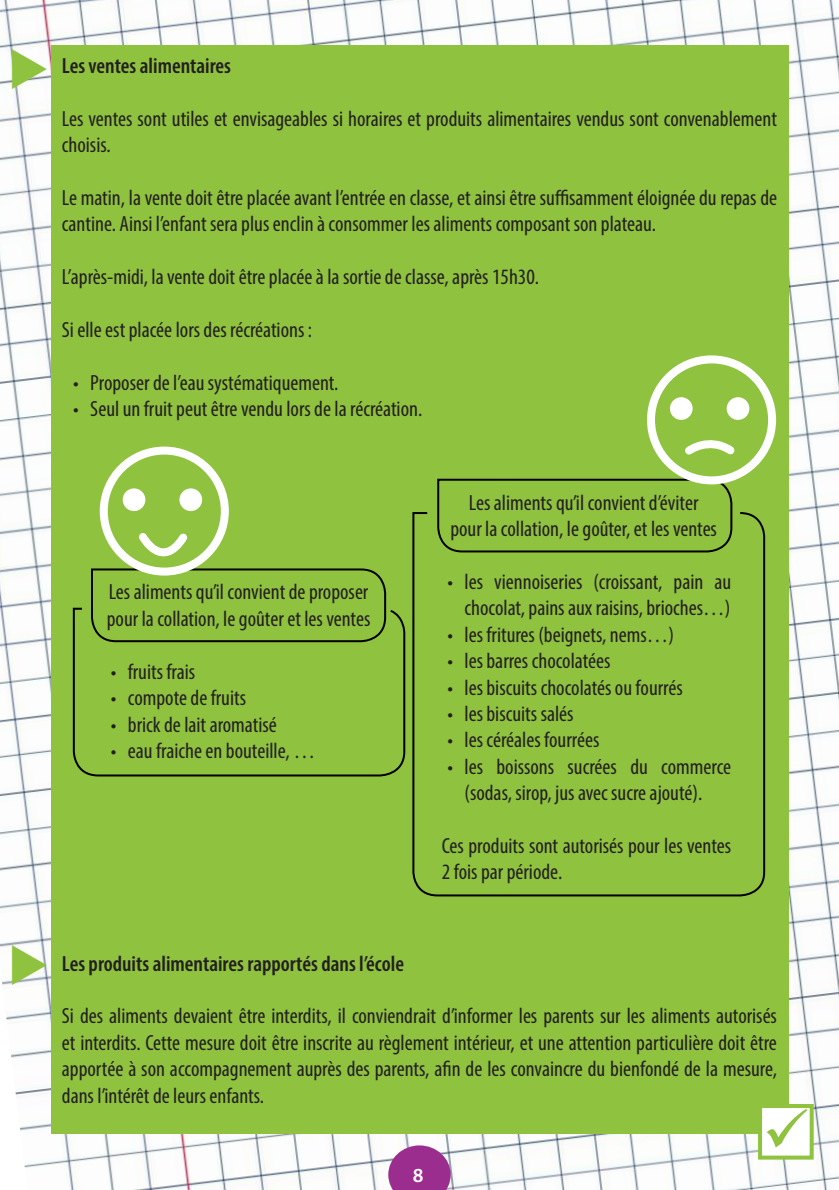
<style>
.page{position:relative;width:839px;height:1190px;background:#fff}
.page>*{position:absolute;margin:0;border:0;box-sizing:border-box;transform-origin:0 0}
.t1{font:condensed 22px/26.4px "Myriad Pro";color:#231f20}
.t2{font:600 condensed 22px "Myriad Pro";color:#231f20}
.t3{font:600 20px "Myriad Pro";color:#fff}
</style>
<div class="page">
<img style="left:0;top:0;width:838px;height:1190px">
<svg style="left:388px;top:1145px;width:62px;height:45px;background:#a74c9e"></svg>
<div style="left:51px;top:45px;width:737px;height:1088px;background:#8fc23e"></div>
<svg style="left:412px;top:512px;width:353px;height:385px"></svg>
<svg style="left:436px;top:478px;width:297px;height:75px"></svg>
<svg style="left:72px;top:607px;width:334px;height:170px"></svg>
<div style="left:100px;top:446px;width:129px;height:129px;border:8px solid #fff;border-radius:50%"></div>
<div style="left:123px;top:488px;width:22px;height:23px;background:#fff;border-radius:50%"></div>
<div style="left:179px;top:488px;width:23px;height:23px;background:#fff;border-radius:50%"></div>
<svg style="left:90px;top:526px;width:297px;height:117px"></svg>
<div style="left:646px;top:355px;width:129px;height:129px;border:8px solid #fff;border-radius:50%"></div>
<div style="left:669px;top:397px;width:23px;height:23px;background:#fff;border-radius:50%"></div>
<div style="left:726px;top:397px;width:23px;height:23px;background:#fff;border-radius:50%"></div>
<svg style="left:685px;top:440px;width:50px;height:15px"></svg>
<div style="left:759px;top:1106px;width:52px;height:51px;background:#fff"></div>
<div style="left:757px;top:1104px;width:56px;height:55px;border:4px solid #8fc23e"></div>
<svg style="left:12px;top:48px;width:35px;height:40px"></svg>
<svg style="left:12px;top:944px;width:35px;height:40px"></svg>
<svg style="left:766px;top:1108px;width:40px;height:1px"></svg>
<p class="t2" style="left:62px;top:52px;width:170px">Les ventes alimentaires</p>
<p class="t1" style="left:62px;top:105px;width:716px">Les ventes sont utiles et envisageables si horaires et produits alimentaires vendus sont convenablement choisis.</p>
<p class="t1" style="left:62px;top:184px;width:716px">Le matin, la vente doit être placée avant l’entrée en classe, et ainsi être suffisamment éloignée du repas de cantine. Ainsi l’enfant sera plus enclin à consommer les aliments composant son plateau.</p>
<p class="t1" style="left:62px;top:263px;width:478px">L’après-midi, la vente doit être placée à la sortie de classe, après 15h30.</p>
<p class="t1" style="left:62px;top:316px;width:251px">Si elle est placée lors des récréations :</p>
<p class="t1" style="left:73px;top:369px;width:266px">• Proposer de l’eau systématiquement.</p>
<p class="t1" style="left:73px;top:395px;width:350px">• Seul un fruit peut être vendu lors de la récréation.</p>
<p class="t1" style="left:107px;top:578px;width:265px">Les aliments qu’il convient de proposer pour la collation, le goûter et les ventes</p>
<p class="t1" style="left:111px;top:658px;width:86px">• fruits frais</p>
<p class="t1" style="left:111px;top:684px;width:137px">• compote de fruits</p>
<p class="t1" style="left:111px;top:710px;width:167px">• brick de lait aromatisé</p>
<p class="t1" style="left:111px;top:737px;width:206px">• eau fraiche en bouteille, …</p>
<p class="t1" style="left:450px;top:489px;width:268px;text-align:center">Les aliments qu’il convient d’éviter pour la collation, le goûter, et les ventes</p>
<p class="t1" style="left:447px;top:568px;width:285px;text-align:right">• les viennoiseries (croissant, pain au chocolat, pains aux raisins, brioches…)</p>
<p class="t1" style="left:447px;top:621px;width:228px">• les fritures (beignets, nems…)</p>
<p class="t1" style="left:447px;top:647px;width:164px">• les barres chocolatées</p>
<p class="t1" style="left:447px;top:674px;width:237px">• les biscuits chocolatés ou fourrés</p>
<p class="t1" style="left:447px;top:700px;width:128px">• les biscuits salés</p>
<p class="t1" style="left:447px;top:726px;width:153px">• les céréales fourrées</p>
<p class="t1" style="left:447px;top:753px;width:285px;text-align:center">• les boissons sucrées du commerce (sodas, sirop, jus avec sucre ajouté).</p>
<p class="t1" style="left:441px;top:832px;width:291px">Ces produits sont autorisés pour les ventes<br>2 fois par période.</p>
<p class="t2" style="left:62px;top:949px;width:343px">Les produits alimentaires rapportés dans l’école</p>
<p class="t1" style="left:62px;top:1002px;width:716px;text-align:justify">Si des aliments devaient être interdits, il conviendrait d’informer les parents sur les aliments autorisés et interdits. Cette mesure doit être inscrite au règlement intérieur, et une attention particulière doit être apportée à son accompagnement auprès des parents, afin de les convaincre du bienfondé de la mesure, dans l’intérêt de leurs enfants.</p>
<p class="t3" style="left:412px;top:1162px;width:12px">8</p>
</div>
